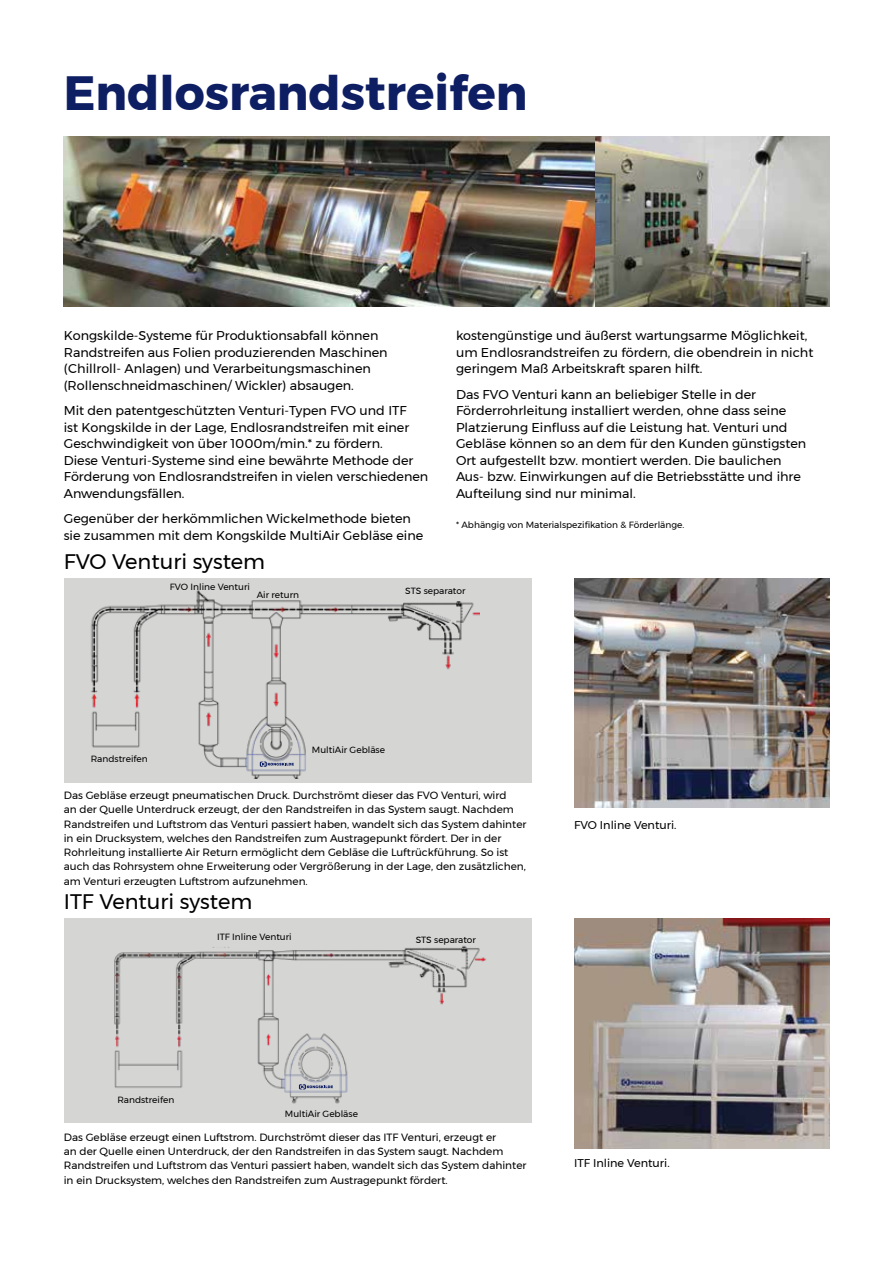
<style>
.page{position:relative;width:893px;height:1263px;background:#fff}
.page>*{position:absolute;margin:0;border:0;box-sizing:border-box;transform-origin:0 0}
.t1{font:700 48px "Montserrat";color:#0e1e63}
.t2{font:21px "Montserrat";color:#000}
.t3{font:12.75px/16.5px "Montserrat";color:#000}
.t4{font:11.25px "Montserrat";color:#000}
.t5{font:10.5px/14.2px "Montserrat";color:#000}
.t6{font:9px "Montserrat";color:#000}
</style>
<div class="page">
<img style="left:64px;top:136px;width:765px;height:170px">
<div style="left:64px;top:578px;width:467px;height:204px;background:#d5d5d4"></div>
<img style="left:91px;top:590px;width:389px;height:188px">
<div style="left:64px;top:918px;width:467px;height:205px;background:#d5d5d4"></div>
<img style="left:114px;top:945px;width:372px;height:159px">
<img style="left:574px;top:918px;width:255px;height:230px">
<img style="left:574px;top:578px;width:255px;height:230px">
<svg style="left:260px;top:761px;width:34px;height:6px"></svg>
<svg style="left:299px;top:1084px;width:34px;height:5px"></svg>
<h1 class="t1" style="left:64px;top:55px;width:465px">Endlosrandstreifen</h1>
<p class="t3" style="left:64px;top:327px;width:325px">Kongskilde-Systeme für Produktionsabfall können Randstreifen aus Folien produzierenden Maschinen (Chillroll- Anlagen) und Verarbeitungsmaschinen (Rollenschneidmaschinen/ Wickler) absaugen.</p>
<p class="t3" style="left:64px;top:402px;width:366px">Mit den patentgeschützten Venturi-Typen FVO und ITF<br>ist Kongskilde in der Lage, Endlosrandstreifen mit einer Geschwindigkeit von über 1000m/min.* zu fördern.<br>Diese Venturi-Systeme sind eine bewährte Methode der Förderung von Endlosrandstreifen in vielen verschiedenen Anwendungsfällen.</p>
<p class="t3" style="left:64px;top:510px;width:361px">Gegenüber der herkömmlichen Wickelmethode bieten sie zusammen mit dem Kongskilde MultiAir Gebläse eine</p>
<h2 class="t2" style="left:64px;top:545px;width:203px">FVO Venturi system</h2>
<p class="t3" style="left:456px;top:327px;width:359px">kostengünstige und äußerst wartungsarme Möglichkeit, um Endlosrandstreifen zu fördern, die obendrein in nicht geringem Maß Arbeitskraft sparen hilft.</p>
<p class="t3" style="left:456px;top:386px;width:352px">Das FVO Venturi kann an beliebiger Stelle in der Förderrohrleitung installiert werden, ohne dass seine Platzierung Einfluss auf die Leistung hat. Venturi und Gebläse können so an dem für den Kunden günstigsten Ort aufgestellt bzw. montiert werden. Die baulichen Aus- bzw. Einwirkungen auf die Betriebsstätte und ihre Aufteilung sind nur minimal.</p>
<p class="t6" style="left:456px;top:518px;width:230px">* Abhängig von Materialspezifikation &amp; Förderlänge.</p>
<p class="t6" style="left:170px;top:579px;width:82px">FVO Inline Venturi</p>
<p class="t6" style="left:257px;top:588px;width:44px">Air return</p>
<p class="t6" style="left:405px;top:584px;width:62px">STS separator</p>
<p class="t6" style="left:91px;top:752px;width:58px">Randstreifen</p>
<p class="t6" style="left:312px;top:743px;width:75px">MultiAir Gebläse</p>
<p class="t5" style="left:64px;top:788px;width:464px">Das Gebläse erzeugt pneumatischen Druck. Durchströmt dieser das FVO Venturi, wird<br>an der Quelle Unterdruck erzeugt, der den Randstreifen in das System saugt. Nachdem Randstreifen und Luftstrom das Venturi passiert haben, wandelt sich das System dahinter in ein Drucksystem, welches den Randstreifen zum Austragepunkt fördert. Der in der Rohrleitung installierte Air Return ermöglicht dem Gebläse die Luftrückführung. So ist auch das Rohrsystem ohne Erweiterung oder Vergrößerung in der Lage, den zusätzlichen, am Venturi erzeugten Luftstrom aufzunehmen.</p>
<h2 class="t2" style="left:64px;top:885px;width:190px">ITF Venturi system</h2>
<p class="t6" style="left:217px;top:930px;width:76px">ITF Inline Venturi</p>
<p class="t6" style="left:416px;top:933px;width:62px">STS separator</p>
<p class="t4" style="left:574px;top:816px;width:104px">FVO Inline Venturi.</p>
<p class="t6" style="left:117px;top:1093px;width:58px">Randstreifen</p>
<p class="t6" style="left:285px;top:1107px;width:75px">MultiAir Gebläse</p>
<p class="t5" style="left:64px;top:1130px;width:464px">Das Gebläse erzeugt einen Luftstrom. Durchströmt dieser das ITF Venturi, erzeugt er<br>an der Quelle einen Unterdruck, der den Randstreifen in das System saugt. Nachdem Randstreifen und Luftstrom das Venturi passiert haben, wandelt sich das System dahinter in ein Drucksystem, welches den Randstreifen zum Austragepunkt fördert.</p>
<p class="t4" style="left:574px;top:1154px;width:97px">ITF Inline Venturi.</p>
</div>
